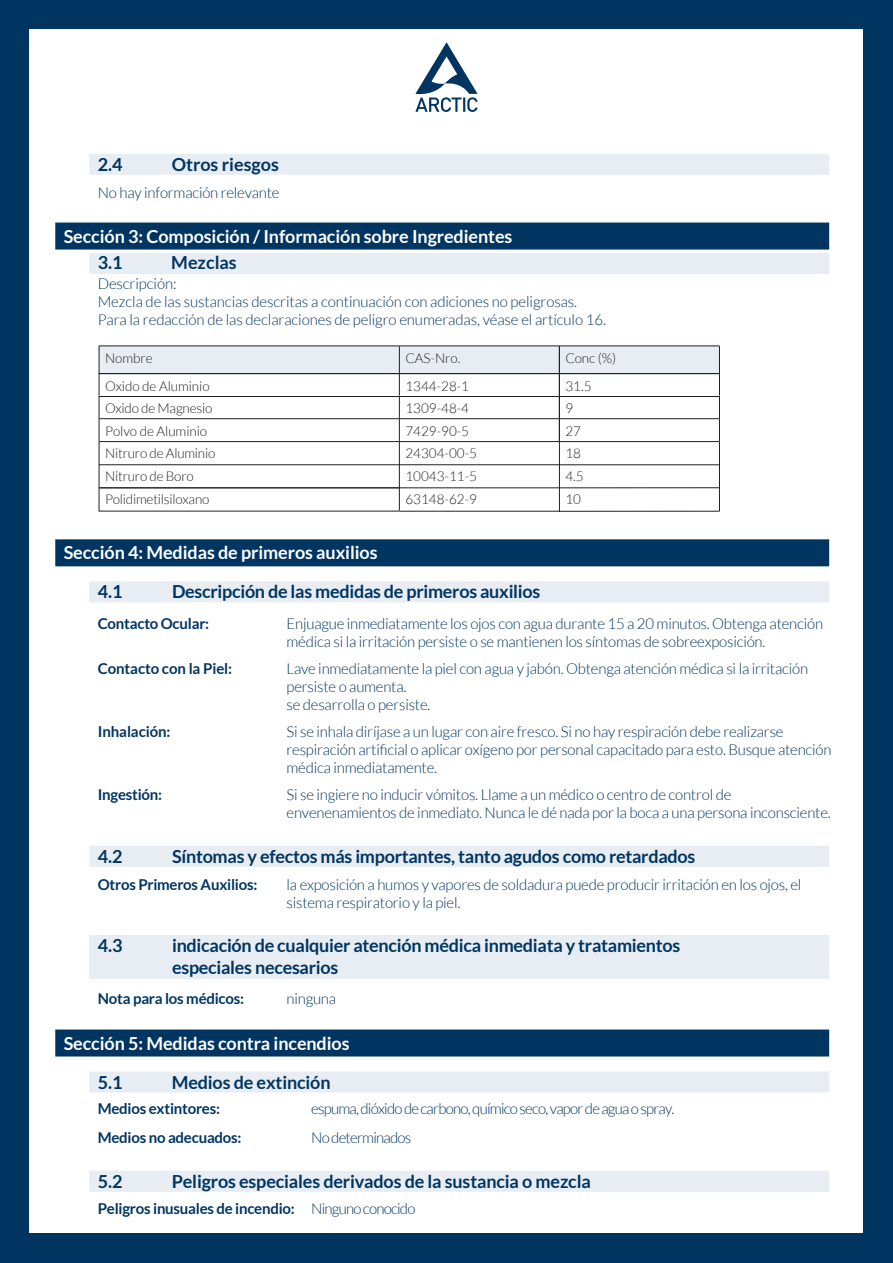
<style>
.page{position:relative;width:893px;height:1263px;background:#003562}
.page>*{position:absolute;margin:0;border:0;box-sizing:border-box;transform-origin:0 0}
.t1{font:700 18px/21.6px "Lato";letter-spacing:-.015em;color:#003562}
.t2{font:700 18px "Lato";letter-spacing:-.005em;color:#fff}
.t3{font:300 15px/18px "Lato";letter-spacing:-.015em;color:#003562}
.t4{font:700 15px "Lato";letter-spacing:-.015em;color:#003562}
.t5{font:300 15px "Lato";letter-spacing:-.05em;color:#003562}
.t6{font:300 13.5px "Lato";letter-spacing:-.005em;color:#231f20}
.s1{font-weight:300}
</style>
<div class="page">
<div style="left:30px;top:30px;width:833px;height:1203px;background:#fff"></div>
<div style="left:89px;top:846px;width:740px;height:21px;background:#e8edf3"></div>
<div style="left:89px;top:935px;width:740px;height:43px;background:#e8edf3"></div>
<div style="left:89px;top:154px;width:740px;height:21px;background:#e8edf3"></div>
<div style="left:55px;top:223px;width:774px;height:27px;background:#003562"></div>
<div style="left:55px;top:539px;width:774px;height:27px;background:#003562"></div>
<div style="left:89px;top:581px;width:740px;height:21px;background:#e8edf3"></div>
<svg style="left:99px;top:346px;width:621px;height:95px"></svg>
<hr style="left:99px;top:441px;width:300px;height:1px;background:#231f20">
<hr style="left:99px;top:442px;width:1px;height:69px;background:#231f20">
<hr style="left:399px;top:441px;width:160px;height:1px;background:#231f20">
<hr style="left:399px;top:442px;width:1px;height:69px;background:#231f20">
<hr style="left:559px;top:441px;width:160px;height:1px;background:#231f20">
<hr style="left:559px;top:442px;width:1px;height:70px;background:#231f20">
<hr style="left:719px;top:442px;width:1px;height:69px;background:#231f20">
<hr style="left:99px;top:488px;width:300px;height:1px;background:#231f20">
<hr style="left:399px;top:488px;width:160px;height:1px;background:#231f20">
<hr style="left:559px;top:487px;width:160px;height:1px;background:#231f20">
<hr style="left:99px;top:373px;width:300px;height:1px;background:#231f20">
<hr style="left:399px;top:373px;width:160px;height:1px;background:#231f20">
<hr style="left:559px;top:373px;width:160px;height:1px;background:#231f20">
<hr style="left:99px;top:396px;width:300px;height:1px;background:#231f20">
<hr style="left:399px;top:396px;width:160px;height:1px;background:#231f20">
<hr style="left:559px;top:396px;width:160px;height:1px;background:#231f20">
<div style="left:55px;top:1029px;width:774px;height:27px;background:#003562"></div>
<div style="left:89px;top:1071px;width:740px;height:21px;background:#e8edf3"></div>
<div style="left:89px;top:1171px;width:740px;height:21px;background:#e8edf3"></div>
<svg style="left:415px;top:42px;width:63px;height:70px"></svg>
<div style="left:89px;top:253px;width:740px;height:21px;background:#e8edf3"></div>
<hr style="left:399px;top:464px;width:160px;height:1px;background:#231f20">
<hr style="left:560px;top:464px;width:160px;height:1px;background:#231f20">
<hr style="left:99px;top:464px;width:300px;height:1px;background:#231f20">
<hr style="left:99px;top:511px;width:300px;height:1px;background:#231f20">
<hr style="left:399px;top:511px;width:160px;height:1px;background:#231f20">
<hr style="left:559px;top:511px;width:160px;height:1px;background:#231f20">
<p class="t1" style="left:98px;top:153px;width:26px">2.4</p>
<p class="t1" style="left:172px;top:153px;width:109px">Otros riesgos</p>
<p class="t3" style="left:98px;top:183px;width:183px">No hay información relevante</p>
<p class="t2" style="left:64px;top:226px;width:450px">Sección 3: Composición / Información sobre Ingredientes</p>
<p class="t1" style="left:98px;top:252px;width:26px">3.1</p>
<p class="t1" style="left:171px;top:252px;width:67px">Mezclas</p>
<p class="t3" style="left:98px;top:275px;width:510px">Descripción:<br>Mezcla de las sustancias descritas a continuación con adiciones no peligrosas.<br>Para la redacción de las declaraciones de peligro enumeradas, véase el artículo 16.</p>
<p class="t6" style="left:105px;top:351px;width:49px">Nombre</p>
<p class="t6" style="left:405px;top:351px;width:57px">CAS-Nro.</p>
<p class="t6" style="left:565px;top:351px;width:52px">Conc (%)</p>
<p class="t6" style="left:105px;top:401px;width:109px">Oxido de Magnesio</p>
<p class="t6" style="left:405px;top:401px;width:65px">1309-48-4</p>
<p class="t6" style="left:565px;top:401px;width:9px">9</p>
<p class="t6" style="left:105px;top:423px;width:104px">Polvo de Aluminio</p>
<p class="t6" style="left:405px;top:423px;width:65px">7429-90-5</p>
<p class="t6" style="left:565px;top:423px;width:17px">27</p>
<p class="t6" style="left:105px;top:378px;width:106px">Oxido de Aluminio</p>
<p class="t6" style="left:405px;top:378px;width:65px">1344-28-1</p>
<p class="t6" style="left:565px;top:378px;width:28px">31.5</p>
<p class="t6" style="left:105px;top:446px;width:112px">Nitruro de Aluminio</p>
<p class="t6" style="left:405px;top:446px;width:73px">24304-00-5</p>
<p class="t6" style="left:565px;top:446px;width:17px">18</p>
<p class="t6" style="left:105px;top:469px;width:90px">Nitruro de Boro</p>
<p class="t6" style="left:405px;top:469px;width:73px">10043-11-5</p>
<p class="t6" style="left:565px;top:469px;width:20px">4.5</p>
<p class="t6" style="left:105px;top:492px;width:106px">Polidimetilsiloxano</p>
<p class="t6" style="left:405px;top:492px;width:73px">63148-62-9</p>
<p class="t6" style="left:565px;top:492px;width:17px">10</p>
<p class="t2" style="left:64px;top:543px;width:315px">Sección 4: Medidas de primeros auxilios</p>
<p class="t1" style="left:172px;top:581px;width:370px">Descripción de las medidas de primeros auxilios</p>
<p class="t1" style="left:98px;top:581px;width:26px">4.1</p>
<p class="t4" style="left:98px;top:615px;width:113px">Contacto Ocular:</p>
<p class="t3" style="left:287px;top:615px;width:538px">Enjuague inmediatamente los ojos con agua durante 15 a 20 minutos. Obtenga atención médica si la irritación persiste o se mantienen los síntomas de sobreexposición.</p>
<p class="t3" style="left:287px;top:660px;width:523px">Lave inmediatamente la piel con agua y jabón. Obtenga atención médica si la irritación persiste o aumenta.<br>se desarrolla o persiste.</p>
<p class="t3" style="left:287px;top:722px;width:546px">Si se inhala diríjase a un lugar con aire fresco. Si no hay respiración debe realizarse respiración artificial o aplicar oxígeno por personal capacitado para esto. Busque atención médica inmediatamente.</p>
<p class="t3" style="left:287px;top:786px;width:546px">Si se ingiere no inducir vómitos. Llame a un médico o centro de control de envenenamientos de inmediato. Nunca le dé nada por la boca a una persona inconsciente.</p>
<p class="t4" style="left:98px;top:660px;width:136px">Contacto con la Piel:</p>
<p class="t4" style="left:98px;top:723px;width:74px">Inhalación:</p>
<p class="t4" style="left:98px;top:786px;width:66px">Ingestión:</p>
<p class="t1" style="left:172px;top:845px;width:525px">Síntomas y efectos más importantes, tanto agudos como retardados</p>
<p class="t1" style="left:98px;top:845px;width:26px">4.2</p>
<p class="t4" style="left:98px;top:875px;width:161px">Otros Primeros Auxilios:</p>
<p class="t3" style="left:287px;top:875px;width:516px">la exposición a humos y vapores de soldadura puede producir irritación en los ojos, el sistema respiratorio y la piel.</p>
<p class="t1" style="left:98px;top:934px;width:26px">4.3</p>
<p class="t1" style="left:172px;top:935px;width:510px">indicación de cualquier atención médica inmediata y tratamientos especiales necesarios</p>
<p class="t4" style="left:98px;top:990px;width:148px">Nota para los médicos:</p>
<p class="t3" style="left:287px;top:990px;width:51px">ninguna</p>
<p class="t2" style="left:64px;top:1033px;width:287px">Sección 5: Medidas contra incendios</p>
<p class="t1" style="left:98px;top:1071px;width:26px">5.1</p>
<p class="t1" style="left:172px;top:1071px;width:160px">Medios de extinción</p>
<p class="t4" style="left:98px;top:1100px;width:124px">Medios extintores:</p>
<p class="t5" style="left:311px;top:1100px;width:365px">espuma, dióxido de carbono, químico seco, vapor de agua o spray.</p>
<p class="t4" style="left:98px;top:1129px;width:145px">Medios no adecuados:</p>
<p class="t5" style="left:311px;top:1129px;width:102px">No determinados</p>
<p class="t1" style="left:98px;top:1170px;width:26px">5.2</p>
<p class="t1" style="left:172px;top:1170px;width:421px">Peligros especiales derivados de la sustancia o mezcla</p>
<p class="t4" style="left:98px;top:1200px;width:319px">Peligros inusuales de incendio: <span class="s1">Ninguno conocido</span></p>
</div>
